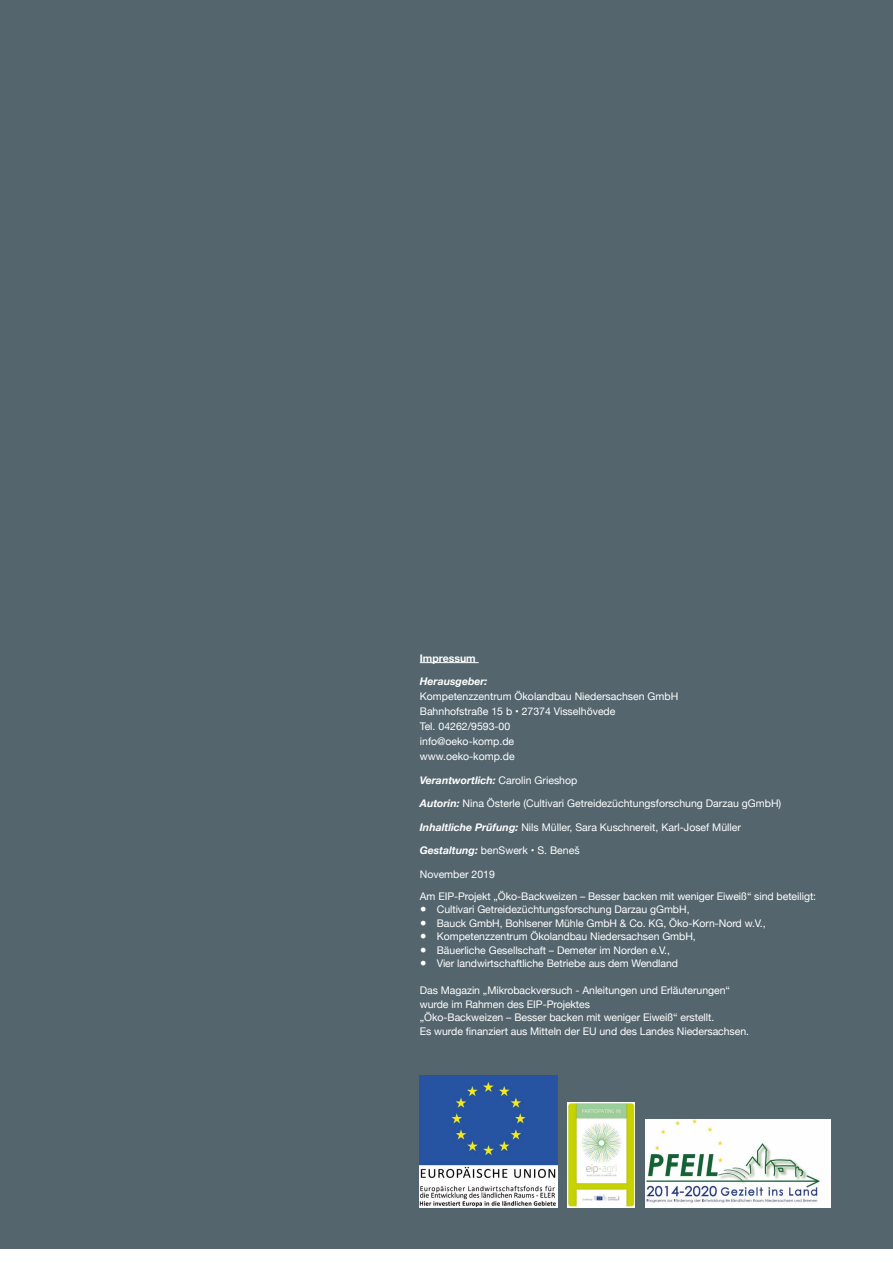
<style>
.page{position:relative;width:893px;height:1263px;background:#fff}
.page>*{position:absolute;margin:0;border:0;box-sizing:border-box;transform-origin:0 0}
.t1{font:10.5px/15px "Helvetica Neue";letter-spacing:-.005em;color:#fff}
.t2{font:italic 700 10.5px "Helvetica Neue";color:#fff}
.t3{font:700 10.5px "Helvetica Neue";color:#fff}
.s1{font-weight:400;font-style:normal}
.s2{font-weight:700;font-style:italic}
.s3{font-family:"Minion Pro";font-size:18px}
</style>
<div class="page">
<div style="left:0;top:0;width:893px;height:1248px;background:#54656d"></div>
<hr style="left:420px;top:662px;width:59px;height:1px;background:#fff">
<img style="left:420px;top:1075px;width:137px;height:132px">
<img style="left:568px;top:1102px;width:67px;height:105px">
<img style="left:645px;top:1119px;width:185px;height:88px">
<p class="t3" style="left:420px;top:650px;width:57px">Impressum</p>
<p class="t2" style="left:420px;top:673px;width:69px">Herausgeber:</p>
<p class="t1" style="left:420px;top:689px;width:260px">Kompetenzzentrum Ökolandbau Niedersachsen GmbH<br>Bahnhofstraße 15 b • 27374 Visselhövede<br>Tel. 04262/9593-00<br>info@oeko-komp.de<br>www.oeko-komp.de</p>
<p class="t2" style="left:420px;top:772px;width:159px">Verantwortlich: <span class="s1">Carolin Grieshop</span></p>
<p class="t1" style="left:420px;top:796px;width:363px"><span class="s2">Autorin:</span> Nina Österle (Cultivari Getreidezüchtungsforschung Darzau gGmbH)</p>
<p class="t1" style="left:420px;top:820px;width:323px"><span class="s2">Inhaltliche Prüfung:</span> Nils Müller, Sara Kuschnereit, Karl-Josef Müller</p>
<p class="t1" style="left:420px;top:843px;width:161px"><span class="s2">Gestaltung:</span> benSwerk • S. Beneš</p>
<p class="t1" style="left:420px;top:863px;width:398px;line-height:22px">November 2019<br>Am EIP-Projekt „Öko-Backweizen – Besser backen mit weniger Eiweiß“ sind beteiligt:</p>
<p class="t1" style="left:420px;top:902px;width:271px"><span class="s3">•</span> Cultivari Getreidezüchtungsforschung Darzau gGmbH,</p>
<p class="t1" style="left:420px;top:916px;width:347px"><span class="s3">•</span> Bauck GmbH, Bohlsener Mühle GmbH &amp; Co. KG, Öko-Korn-Nord w.V.,</p>
<p class="t1" style="left:420px;top:929px;width:277px"><span class="s3">•</span> Kompetenzzentrum Ökolandbau Niedersachsen GmbH,</p>
<p class="t1" style="left:420px;top:943px;width:252px"><span class="s3">•</span> Bäuerliche Gesellschaft – Demeter im Norden e.V.,</p>
<p class="t1" style="left:420px;top:956px;width:260px"><span class="s3">•</span> Vier landwirtschaftliche Betriebe aus dem Wendland</p>
<p class="t1" style="left:420px;top:984px;width:331px;line-height:13.5px">Das Magazin „Mikrobackversuch - Anleitungen und Erläuterungen“ wurde im Rahmen des EIP-Projektes<br>„Öko-Backweizen – Besser backen mit weniger Eiweiß“ erstellt.<br>Es wurde finanziert aus Mitteln der EU und des Landes Niedersachsen.</p>
</div>
